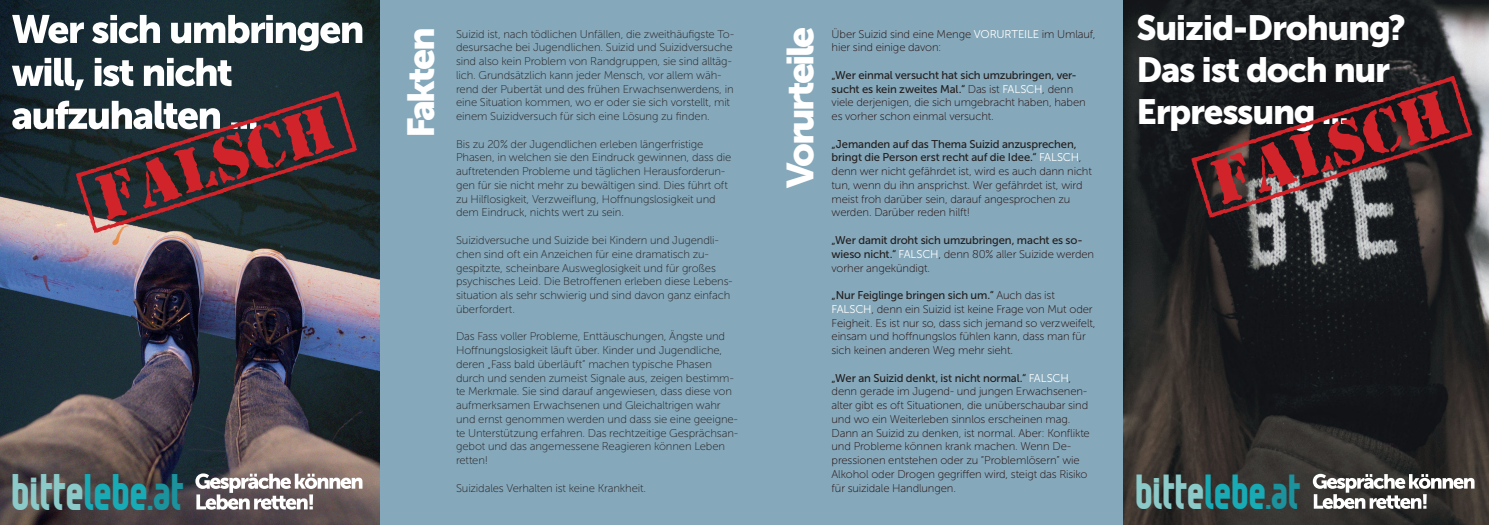
<style>
.page{position:relative;width:1489px;height:525px;background:#fff}
.page>*{position:absolute;margin:0;border:0;box-sizing:border-box;transform-origin:0 0}
.t1{font:900 38.38px "Reflex";letter-spacing:-.025em;color:#8bcac9}
.t2{font:37.5px "Museo Sans 900";letter-spacing:-.07em;color:#fff}
.t3{font:900 36.75px "Reflex";letter-spacing:-.025em;color:#8bcac9}
.t4{font:34.88px/41.6px "Museo Sans 900";letter-spacing:-.035em;color:#fff}
.t5{font:11.25px/13.8px "Museo Sans 100";letter-spacing:-.01em;color:#231f20}
.t6{font:11.25px/13.8px "Museo Sans 100";letter-spacing:-.01em;color:#230b0a}
.t7{font:11.25px/13.8px "Museo Sans 500";letter-spacing:-.01em;color:#231f20}
.s1{font-family:"Museo Sans 300";color:#fff}
.s2{font-family:"Museo Sans 100";color:#230b0a}
.s3{font-family:"Museo Sans 500";color:#231f20}
.s4{color:#cfd0d2}
.s5{color:#18abb5}
.s6{color:#1b929c}
</style>
<div class="page">
<div style="left:0;top:0;width:1488px;height:524px;background:#85a8ba"></div>
<img style="left:1123px;top:0;width:365px;height:524px">
<img style="left:0;top:0;width:379px;height:524px">
<svg style="left:195px;top:473px;width:167px;height:36px;background:#9d9495"></svg>
<svg style="left:12px;top:101px;width:64px;height:28px;background:#8f9699"></svg>
<svg style="left:12px;top:58px;width:219px;height:32px;background:#7a868a"></svg>
<svg style="left:12px;top:15px;width:350px;height:36px;background:#727f83"></svg>
<svg style="left:76px;top:91px;width:281px;height:142px;background:#4f393d"></svg>
<svg style="left:1312px;top:473px;width:162px;height:35px;background:#7d7b79"></svg>
<svg style="left:1191px;top:76px;width:281px;height:141px;background:#4a292c"></svg>
<h3 class="t4" style="left:1136px;top:7px;width:271px">Suizid-Drohung?<br>Das ist doch nur<br>Erpressung ...</h3>
<h2 class="t2" style="left:779px;top:188px;width:163px;rotate:-90deg">Vorurteile</h2>
<h2 class="t2" style="left:399px;top:138px;width:112px;rotate:-90deg">Fakten</h2>
<p class="t6" style="left:831px;top:27px;width:265px">Über Suizid sind eine Menge <span class="s1">VORURTEILE</span> im Umlauf, hier sind einige davon:</p>
<p class="t5" style="left:456px;top:27px;width:279px">Suizid ist, nach tödlichen Unfällen, die zweithäufigste To&shy;desursache bei Jugendlichen. Suizid und Suizidversuche sind also kein Problem von Randgruppen, sie sind alltäg&shy;lich. Grundsätzlich kann jeder Mensch, vor allem wäh&shy;rend der Pubertät und des frühen Erwachsenwerdens, in eine Situation kommen, wo er oder sie sich vorstellt, mit einem Suizidversuch für sich eine Lösung zu finden.</p>
<p class="t5" style="left:456px;top:137px;width:277px">Bis zu 20% der Jugendlichen erleben längerfristige Phasen, in welchen sie den Eindruck gewinnen, dass die auftretenden Probleme und täglichen Herausforderun&shy;gen für sie nicht mehr zu bewältigen sind. Dies führt oft zu Hilflosigkeit, Verzweiflung, Hoffnungslosigkeit und dem Eindruck, nichts wert zu sein.</p>
<p class="t5" style="left:456px;top:233px;width:278px">Suizidversuche und Suizide bei Kindern und Jugendli&shy;chen sind oft ein Anzeichen für eine dramatisch zu&shy;gespitzte, scheinbare Ausweglosigkeit und für großes psychisches Leid. Die Betroffenen erleben diese Lebens&shy;situation als sehr schwierig und sind davon ganz einfach überfordert.</p>
<p class="t5" style="left:456px;top:329px;width:283px">Das Fass voller Probleme, Enttäuschungen, Ängste und Hoffnungslosigkeit läuft über. Kinder und Jugendliche, deren „Fass bald überläuft“ machen typische Phasen durch und senden zumeist Signale aus, zeigen bestimm&shy;te Merkmale. Sie sind darauf angewiesen, dass diese von aufmerksamen Erwachsenen und Gleichaltrigen wahr und ernst genommen werden und dass sie eine geeigne&shy;te Unterstützung erfahren. Das rechtzeitige Gesprächsan&shy;gebot und das angemessene Reagieren können Leben retten!</p>
<p class="t5" style="left:456px;top:481px;width:191px">Suizidales Verhalten ist keine Krankheit.</p>
<p class="t7" style="left:831px;top:68px;width:247px">„Wer einmal versucht hat sich umzubringen, ver&shy;sucht es kein zweites Mal.“ <span class="s2">Das ist</span> <span class="s1">FALSCH</span><span class="s2">, denn</span></p>
<p class="t6" style="left:831px;top:96px;width:256px">viele derjenigen, die sich umgebracht haben, haben es vorher schon einmal versucht.</p>
<p class="t7" style="left:831px;top:137px;width:251px">„Jemanden auf das Thema Suizid anzusprechen, bringt die Person erst recht auf die Idee.“ <span class="s1">FALSCH</span><span class="s2">,</span></p>
<p class="t6" style="left:831px;top:164px;width:262px">denn wer nicht gefährdet ist, wird es auch dann nicht tun, wenn du ihn ansprichst. Wer gefährdet ist, wird meist froh darüber sein, darauf angesprochen zu werden. Darüber reden hilft!</p>
<p class="t7" style="left:831px;top:233px;width:253px">„Wer damit droht sich umzubringen, macht es so-</p>
<p class="t6" style="left:831px;top:247px;width:264px"><span class="s3">wieso nicht.“</span> <span class="s1">FALSCH</span>, denn 80% aller Suizide werden vorher angekündigt.</p>
<p class="t7" style="left:831px;top:288px;width:225px">„Nur Feiglinge bringen sich um.“ <span class="s2">Auch das ist</span></p>
<p class="t6" style="left:831px;top:302px;width:265px"><span class="s1">FALSCH</span>, denn ein Suizid ist keine Frage von Mut oder Feigheit. Es ist nur so, dass sich jemand so verzweifelt, einsam und hoffnungslos fühlen kann, dass man für sich keinen anderen Weg mehr sieht.</p>
<p class="t7" style="left:831px;top:370px;width:241px">„Wer an Suizid denkt, ist nicht normal.“ <span class="s1">FALSCH</span><span class="s2">,</span></p>
<p class="t6" style="left:831px;top:384px;width:260px">denn gerade im Jugend- und jungen Erwachsenen&shy;alter gibt es oft Situationen, die unüberschaubar sind und wo ein Weiterleben sinnlos erscheinen mag.<br>Dann an Suizid zu denken, ist normal. Aber: Konflikte und Probleme können krank machen. Wenn De&shy;pressionen entstehen oder zu “Problemlösern” wie Alkohol oder Drogen gegriffen wird, steigt das Risiko für suizidale Handlungen.</p>
<h1 class="t1" style="left:5px;top:464px;width:180px"><span class="s4">.</span>bitte<span class="s5">lebe</span><span class="s6">.at</span></h1>
<h3 class="t3" style="left:1049px;top:465px;width:252px"><span class="s4">www.</span>bitte<span class="s5">lebe</span><span class="s6">.at</span></h3>
</div>
